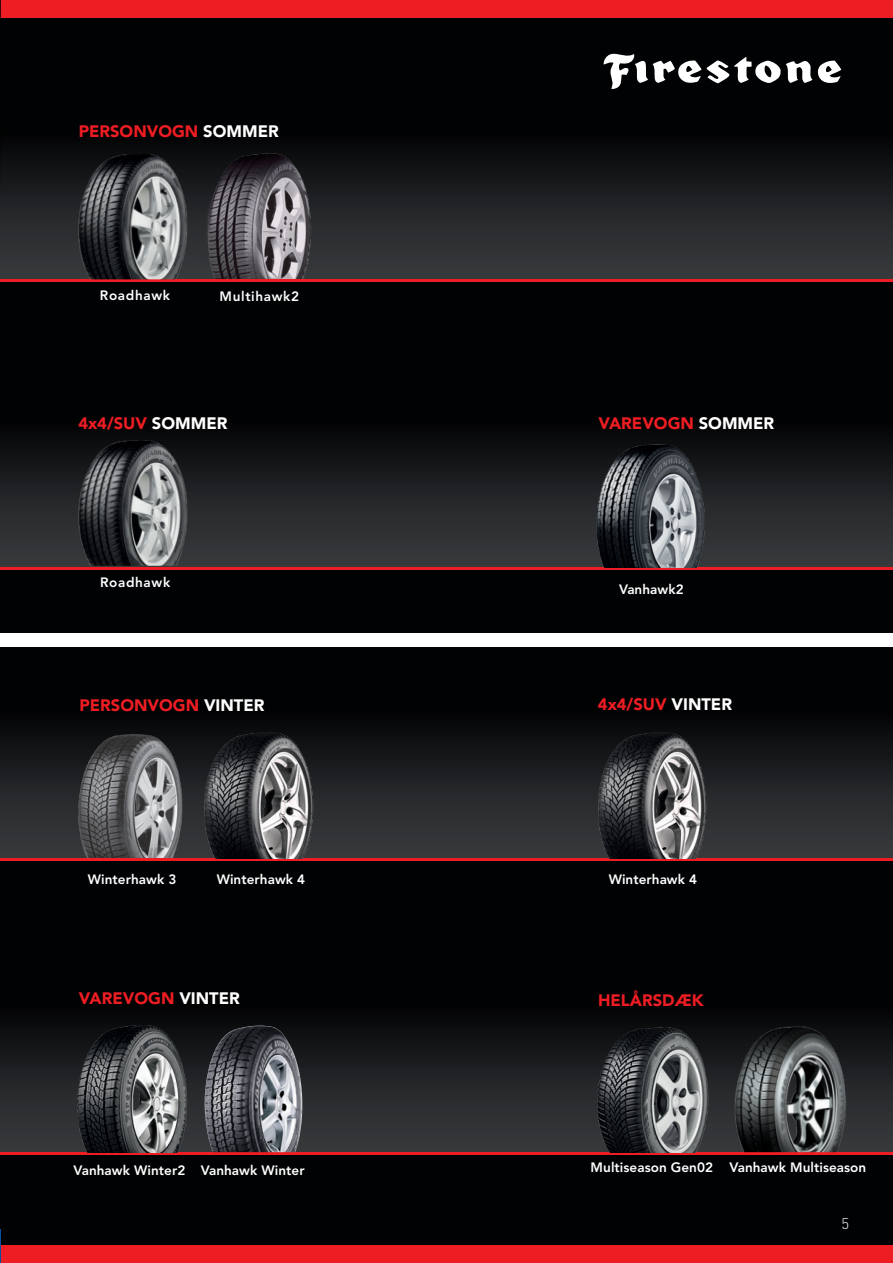
<style>
.page{position:relative;width:893px;height:1263px;background:#010203}
.page>*{position:absolute;margin:0;border:0;box-sizing:border-box;transform-origin:0 0}
.t1{font:900 16.5px "Avenir LT Std";color:#ee1d23}
.t2{font:300 15px "DIN Pro";color:#fff}
.t3{font:800 13.5px "Avenir LT Std";letter-spacing:.005em;color:#fff}
.t4{font:800 13.5px "Avenir LT Std";letter-spacing:.05em;color:#fff}
.s1{color:#fff}
</style>
<div class="page">
<svg style="left:603px;top:54px;width:209px;height:35px"></svg>
<svg style="left:818px;top:60px;width:23px;height:23px"></svg>
<div style="left:0;top:1246px;width:893px;height:17px;background:#ee1d23"></div>
<div style="left:0;top:0;width:893px;height:17px;background:#ee1d23"></div>
<div style="left:0;top:134px;width:893px;height:147px;background:linear-gradient(to bottom,#050608,#3c3e41)"></div>
<div style="left:0;top:422px;width:893px;height:147px;background:linear-gradient(to bottom,#050608,#3c3e41)"></div>
<div style="left:0;top:713px;width:893px;height:147px;background:linear-gradient(to bottom,#050709,#3c3e41)"></div>
<svg style="left:0;top:1025px;width:893px;height:127px;background:#2f3134"></svg>
<img style="left:75px;top:729px;width:110px;height:129px">
<hr style="left:0;top:858px;width:893px;height:3px;background:#ee1d23">
<img style="left:213px;top:154px;width:122px;height:125px">
<hr style="left:0;top:1152px;width:893px;height:3px;background:#ee1d23">
<hr style="left:0;top:279px;width:893px;height:3px;background:#ee1d23">
<hr style="left:0;top:567px;width:893px;height:3px;background:#ee1d23">
<img style="left:578px;top:440px;width:155px;height:127px">
<img style="left:55px;top:154px;width:158px;height:125px">
<img style="left:55px;top:440px;width:158px;height:126px">
<img style="left:580px;top:1027px;width:127px;height:125px">
<img style="left:217px;top:1025px;width:42px;height:21px">
<img style="left:51px;top:1023px;width:166px;height:129px">
<div style="left:1px;top:633px;width:892px;height:14px;background:#fff"></div>
<img style="left:203px;top:732px;width:115px;height:126px">
<img style="left:596px;top:732px;width:116px;height:126px">
<img style="left:707px;top:1025px;width:146px;height:127px">
<hr style="left:0;top:1229px;width:1px;height:34px;background:#0a4ea2">
<hr style="left:0;top:0;width:1px;height:202px;background:#231f20">
<p class="t1" style="left:79px;top:121px;width:202px">PERSONVOGN <span class="s1">SOMMER</span></p>
<p class="t4" style="left:100px;top:287px;width:72px">Roadhawk</p>
<p class="t4" style="left:220px;top:288px;width:81px">Multihawk2</p>
<p class="t1" style="left:78px;top:413px;width:151px">4x4/SUV <span class="s1">SOMMER</span></p>
<p class="t1" style="left:598px;top:413px;width:177px">VAREVOGN <span class="s1">SOMMER</span></p>
<p class="t4" style="left:100px;top:574px;width:72px">Roadhawk</p>
<p class="t1" style="left:79px;top:695px;width:187px">PERSONVOGN <span class="s1">VINTER</span></p>
<p class="t3" style="left:619px;top:582px;width:66px">Vanhawk2</p>
<p class="t1" style="left:598px;top:695px;width:136px">4x4/SUV <span class="s1">VINTER</span></p>
<p class="t3" style="left:88px;top:871px;width:90px">Winterhawk 3</p>
<p class="t3" style="left:217px;top:871px;width:90px">Winterhawk 4</p>
<p class="t3" style="left:609px;top:871px;width:90px">Winterhawk 4</p>
<p class="t1" style="left:79px;top:988px;width:162px">VAREVOGN <span class="s1">VINTER</span></p>
<p class="t3" style="left:73px;top:1162px;width:113px">Vanhawk Winter2</p>
<p class="t3" style="left:201px;top:1162px;width:105px">Vanhawk Winter</p>
<p class="t1" style="left:598px;top:990px;width:107px">HELÅRSDÆK</p>
<p class="t3" style="left:591px;top:1159px;width:124px">Multiseason Gen02</p>
<p class="t3" style="left:729px;top:1159px;width:138px">Vanhawk Multiseason</p>
<p class="t2" style="left:841px;top:1212px;width:9px">5</p>
</div>
